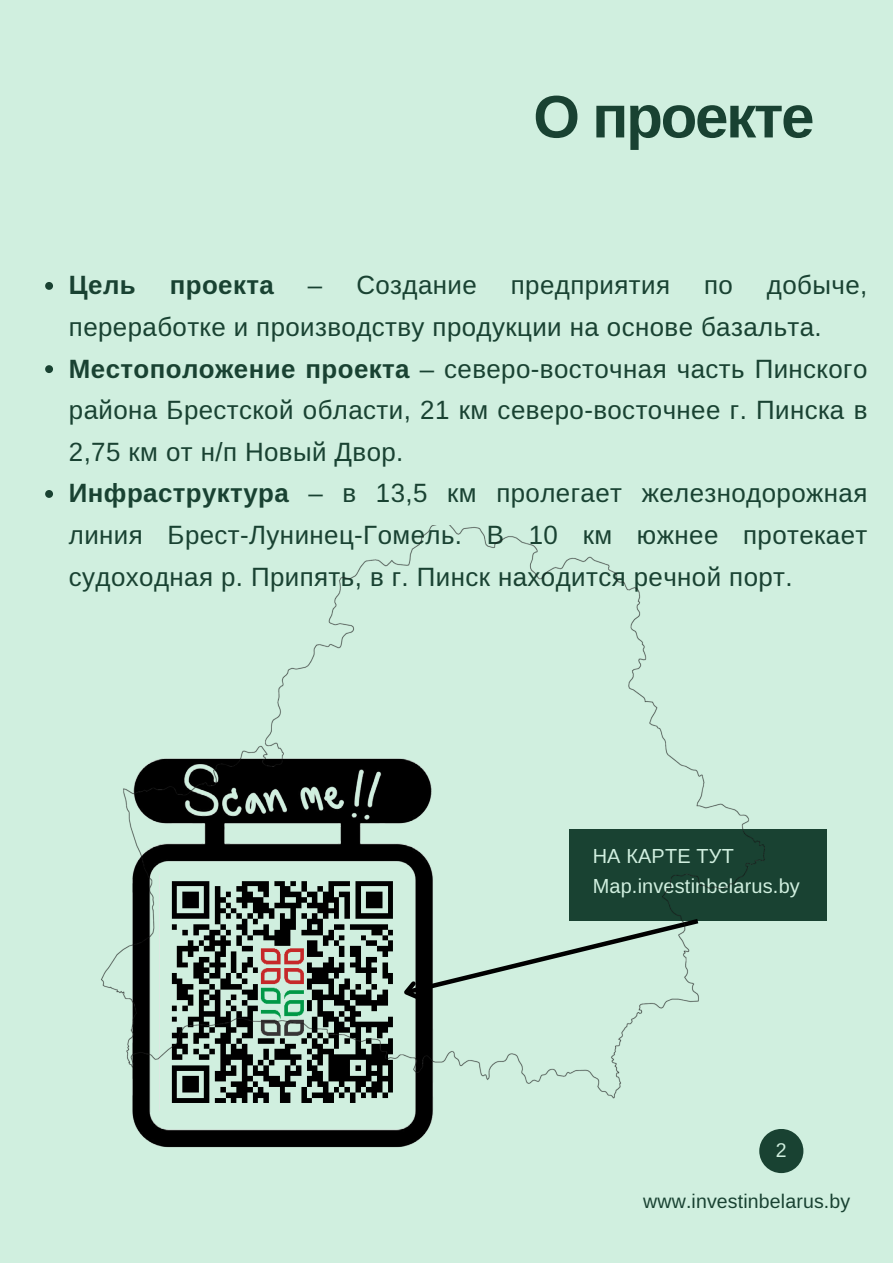
<style>
.page{position:relative;width:893px;height:1264px;background:#fff}
.page>*{position:absolute;margin:0;border:0;box-sizing:border-box;transform-origin:0 0}
.t1{font:700 60px "Libra Sans";letter-spacing:-.035em;color:#194232}
.t2{font:25.8px/41.5px "Libra Sans";letter-spacing:.015em;color:#194232;text-align:justify}
.t3{font:700 25.8px "Libra Sans";letter-spacing:.015em;color:#194232}
.t4{font:19.95px "Libra Sans";letter-spacing:.01em;color:#d0efdf}
.t5{font:19.5px "Libra Sans";letter-spacing:.01em;color:#194232}
.t6{font:19.5px "Libra Sans";color:#d0efdf}
.s1{font-weight:700}
</style>
<div class="page">
<div style="left:0;top:0;width:892px;height:1262px;background:#d0efdf"></div>
<div style="left:759px;top:1128px;width:44px;height:45px;background:#194232;border-radius:50%"></div>
<div style="left:569px;top:829px;width:257px;height:92px;background:#194232"></div>
<img style="left:136px;top:1128px;width:293px;height:20px">
<svg style="left:45px;top:282px;width:8px;height:8px"></svg>
<svg style="left:45px;top:365px;width:8px;height:8px"></svg>
<svg style="left:45px;top:490px;width:8px;height:8px"></svg>
<img style="left:101px;top:525px;width:664px;height:603px">
<p class="t1" style="left:533px;top:83px;width:283px">О проекте</p>
<p class="t2" style="left:69px;top:264px;width:799px;text-indent:698px">добыче, переработке и производству продукции на основе базальта.</p>
<p class="t2" style="left:69px;top:348px;width:799px"><span class="s1">Местоположение проекта</span> – северо-восточная часть Пинского района Брестской области, 21 км северо-восточнее г. Пинска в 2,75 км от н/п Новый Двор.</p>
<p class="t2" style="left:69px;top:472px;width:799px"><span class="s1">Инфраструктура</span> – в 13,5 км пролегает железнодорожная линия Брест-Лунинец-Гомель. В 10 км южнее протекает судоходная р. Припять, в г. Пинск находится речной порт.</p>
<p class="t3" style="left:69px;top:271px;width:68px">Цель</p>
<p class="t3" style="left:170px;top:271px;width:106px">проекта</p>
<p class="t2" style="left:308px;top:264px;width:170px">– Создание</p>
<p class="t2" style="left:511px;top:264px;width:161px">предприятия</p>
<p class="t2" style="left:704px;top:264px;width:30px">по</p>
<p class="t4" style="left:592px;top:845px;width:143px">НА КАРТЕ ТУТ</p>
<p class="t4" style="left:592px;top:875px;width:209px">Map.investinbelarus.by</p>
<p class="t6" style="left:775px;top:1139px;width:12px">2</p>
<p class="t5" style="left:643px;top:1189px;width:208px">www.investinbelarus.by</p>
</div>
